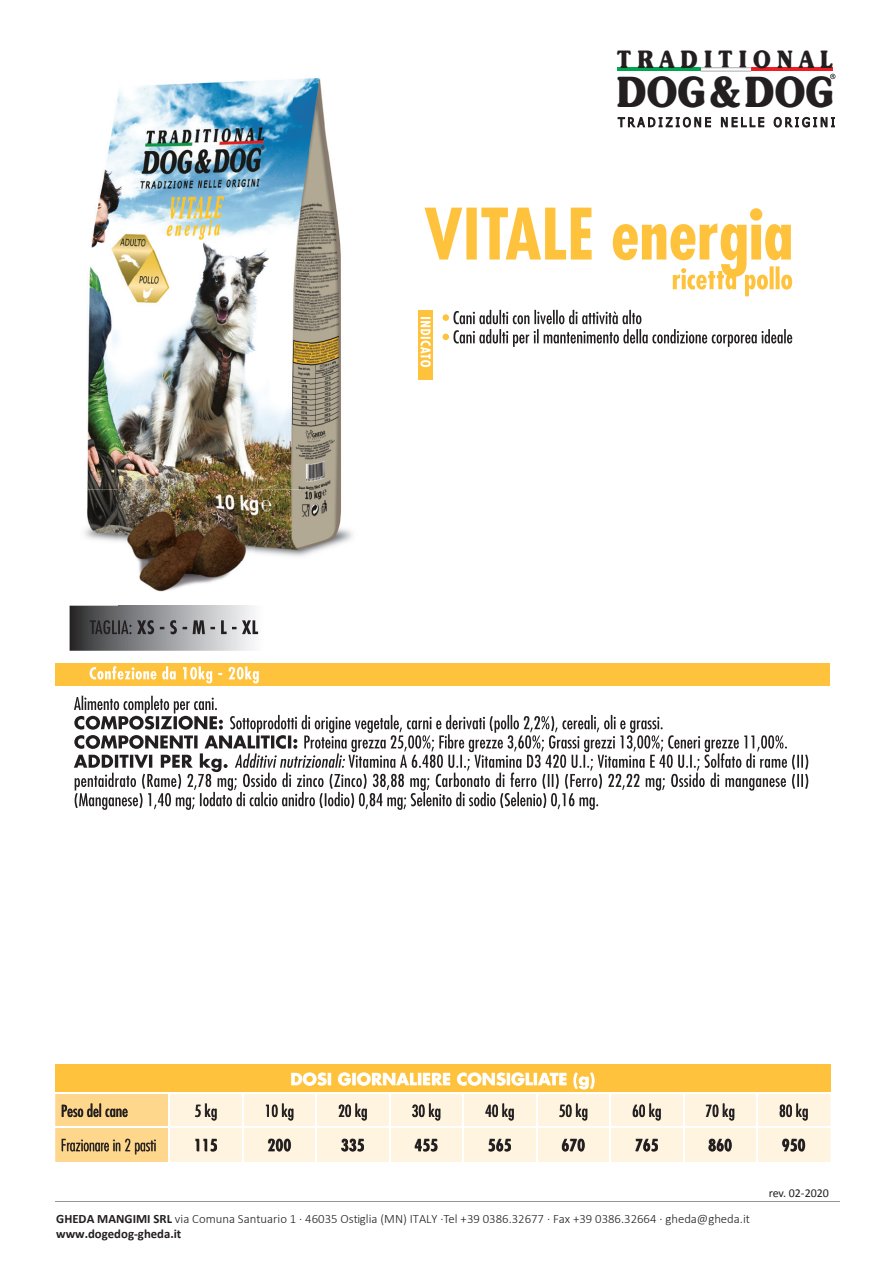
<style>
.page{position:relative;width:893px;height:1263px;background:#fff}
.page>*{position:absolute;margin:0;border:0;box-sizing:border-box;transform-origin:0 0}
.t1{font:700 41.25px "Souvenir Std";color:#231f20;scale:.83 1}
.t2{font:700 23.85px "Souvenir Std";letter-spacing:.33em;color:#231f20;scale:.83 1}
.t3{font:condensed 16.2px "Futura Std";color:#231f20}
.t4{font:700 16.2px "Futura Std";color:#fff}
.t5{font:700 condensed 16.2px "Futura Std";color:#231f20}
.t6{font:300 condensed 16.2px "Futura Std";color:#231f20}
.t7{font:300 12.75px/15px "Calibri";color:#231f20}
.t8{font:12px "Calibri";color:#231f20}
.s1{font-weight:700}
</style>
<div class="page">
<svg style="left:74px;top:696px;width:734px;height:114px"></svg>
<div style="left:55px;top:663px;width:775px;height:23px;background:#fec23c"></div>
<svg style="left:443px;top:310px;width:349px;height:37px"></svg>
<div style="left:443px;top:314px;width:6px;height:7px;background:#fec23c;border-radius:50%"></div>
<svg style="left:424px;top:208px;width:368px;height:88px"></svg>
<img style="left:84px;top:78px;width:269px;height:479px">
<svg style="left:90px;top:666px;width:169px;height:17px"></svg>
<svg style="left:70px;top:606px;width:189px;height:45px"></svg>
<div style="left:418px;top:310px;width:14px;height:69px;background:#fec23c"></div>
<svg style="left:420px;top:317px;width:11px;height:50px"></svg>
<div style="left:55px;top:1064px;width:775px;height:29px;background:#fec23c"></div>
<div style="left:170px;top:1094px;width:660px;height:68px;background:#fef4df"></div>
<hr style="left:242px;top:1093px;width:1px;height:34px;background:#fff">
<hr style="left:316px;top:1093px;width:1px;height:34px;background:#fff">
<hr style="left:389px;top:1093px;width:1px;height:34px;background:#fff">
<hr style="left:463px;top:1093px;width:1px;height:34px;background:#fff">
<hr style="left:536px;top:1093px;width:1px;height:34px;background:#fff">
<hr style="left:610px;top:1093px;width:1px;height:34px;background:#fff">
<hr style="left:683px;top:1093px;width:1px;height:34px;background:#fff">
<hr style="left:756px;top:1093px;width:1px;height:34px;background:#fff">
<hr style="left:169px;top:1127px;width:74px;height:1px;background:#fff">
<hr style="left:243px;top:1127px;width:73px;height:1px;background:#fff">
<hr style="left:242px;top:1128px;width:1px;height:34px;background:#fff">
<hr style="left:316px;top:1127px;width:74px;height:1px;background:#fff">
<hr style="left:316px;top:1128px;width:1px;height:34px;background:#fff">
<hr style="left:390px;top:1127px;width:73px;height:1px;background:#fff">
<hr style="left:389px;top:1128px;width:1px;height:34px;background:#fff">
<hr style="left:463px;top:1127px;width:74px;height:1px;background:#fff">
<hr style="left:463px;top:1128px;width:1px;height:34px;background:#fff">
<hr style="left:537px;top:1127px;width:73px;height:1px;background:#fff">
<hr style="left:536px;top:1128px;width:1px;height:34px;background:#fff">
<hr style="left:610px;top:1127px;width:73px;height:1px;background:#fff">
<hr style="left:610px;top:1128px;width:1px;height:34px;background:#fff">
<hr style="left:683px;top:1127px;width:74px;height:1px;background:#fff">
<hr style="left:683px;top:1128px;width:1px;height:34px;background:#fff">
<hr style="left:757px;top:1127px;width:73px;height:1px;background:#fff">
<hr style="left:756px;top:1128px;width:1px;height:34px;background:#fff">
<hr style="left:55px;top:1092px;width:114px;height:1px;background:#fff">
<hr style="left:169px;top:1092px;width:74px;height:1px;background:#fff">
<hr style="left:243px;top:1092px;width:73px;height:1px;background:#fff">
<hr style="left:316px;top:1092px;width:74px;height:1px;background:#fff">
<hr style="left:390px;top:1092px;width:73px;height:1px;background:#fff">
<hr style="left:463px;top:1092px;width:74px;height:1px;background:#fff">
<hr style="left:537px;top:1092px;width:73px;height:1px;background:#fff">
<hr style="left:610px;top:1092px;width:73px;height:1px;background:#fff">
<hr style="left:683px;top:1092px;width:74px;height:1px;background:#fff">
<hr style="left:757px;top:1092px;width:73px;height:1px;background:#fff">
<svg style="left:782px;top:1139px;width:23px;height:12px"></svg>
<svg style="left:709px;top:1139px;width:23px;height:12px"></svg>
<svg style="left:636px;top:1139px;width:22px;height:12px"></svg>
<svg style="left:562px;top:1139px;width:23px;height:12px"></svg>
<svg style="left:489px;top:1139px;width:22px;height:12px"></svg>
<svg style="left:415px;top:1139px;width:22px;height:12px"></svg>
<svg style="left:341px;top:1139px;width:23px;height:12px"></svg>
<svg style="left:268px;top:1139px;width:23px;height:12px"></svg>
<svg style="left:196px;top:1139px;width:21px;height:12px"></svg>
<svg style="left:780px;top:1103px;width:28px;height:17px"></svg>
<svg style="left:706px;top:1103px;width:28px;height:17px"></svg>
<svg style="left:633px;top:1103px;width:28px;height:17px"></svg>
<svg style="left:559px;top:1103px;width:28px;height:17px"></svg>
<svg style="left:486px;top:1103px;width:28px;height:17px"></svg>
<svg style="left:412px;top:1103px;width:28px;height:17px"></svg>
<svg style="left:339px;top:1103px;width:28px;height:17px"></svg>
<svg style="left:266px;top:1103px;width:27px;height:17px"></svg>
<svg style="left:195px;top:1103px;width:22px;height:17px"></svg>
<svg style="left:55px;top:1094px;width:113px;height:68px"></svg>
<svg style="left:291px;top:1072px;width:303px;height:17px"></svg>
<hr style="left:55px;top:1201px;width:785px;height:1px;background:#939598">
<img style="left:119px;top:483px;width:136px;height:136px">
<hr style="left:617px;top:68px;width:83px;height:3px;background:#00a54f">
<hr style="left:751px;top:68px;width:82px;height:3px;background:#ee1d23">
<svg style="left:618px;top:116px;width:93px;height:12px"></svg>
<svg style="left:721px;top:116px;width:43px;height:12px"></svg>
<svg style="left:774px;top:116px;width:61px;height:12px"></svg>
<svg style="left:830px;top:74px;width:5px;height:5px"></svg>
<hr style="left:700px;top:71px;width:51px;height:1px;background:#a8a9ad">
<hr style="left:700px;top:67px;width:51px;height:1px;background:#a8a9ad">
<h2 class="t2" style="left:617px;top:44px;width:261px">TRADITIONAL</h2>
<h1 class="t1" style="left:617px;top:66px;width:261px">DOG &amp; DOG</h1>
<p class="t4" style="left:290px;top:1068px;width:306px">DOSI GIORNALIERE CONSIGLIATE (g)</p>
<p class="t3" style="left:61px;top:1101px;width:69px">Peso del cane</p>
<p class="t3" style="left:195px;top:1101px;width:24px">5 kg</p>
<p class="t3" style="left:265px;top:1101px;width:31px">10 kg</p>
<p class="t3" style="left:338px;top:1101px;width:31px">20 kg</p>
<p class="t3" style="left:412px;top:1101px;width:31px">30 kg</p>
<p class="t3" style="left:485px;top:1101px;width:31px">40 kg</p>
<p class="t3" style="left:559px;top:1101px;width:31px">50 kg</p>
<p class="t3" style="left:632px;top:1101px;width:31px">60 kg</p>
<p class="t3" style="left:706px;top:1101px;width:31px">70 kg</p>
<p class="t3" style="left:779px;top:1101px;width:31px">80 kg</p>
<p class="t6" style="left:61px;top:1136px;width:97px">Frazionare in 2 pasti</p>
<p class="t5" style="left:194px;top:1135px;width:25px">115</p>
<p class="t5" style="left:267px;top:1135px;width:25px">200</p>
<p class="t5" style="left:341px;top:1135px;width:25px">335</p>
<p class="t5" style="left:414px;top:1135px;width:25px">455</p>
<p class="t5" style="left:488px;top:1135px;width:25px">565</p>
<p class="t5" style="left:561px;top:1135px;width:25px">670</p>
<p class="t5" style="left:635px;top:1135px;width:25px">765</p>
<p class="t5" style="left:708px;top:1135px;width:25px">860</p>
<p class="t5" style="left:782px;top:1135px;width:25px">950</p>
<p class="t7" style="left:56px;top:1210px;width:695px"><span class="s1">GHEDA MANGIMI SRL</span> via Comuna Santuario 1 · 46035 Ostiglia (MN) ITALY ·Tel +39 0386.32677 · Fax +39 0386.32664 · gheda@gheda.it <span class="s1">www.dogedog-gheda.it</span></p>
<p class="t8" style="left:769px;top:1185px;width:62px">rev. 02-2020</p>
</div>
